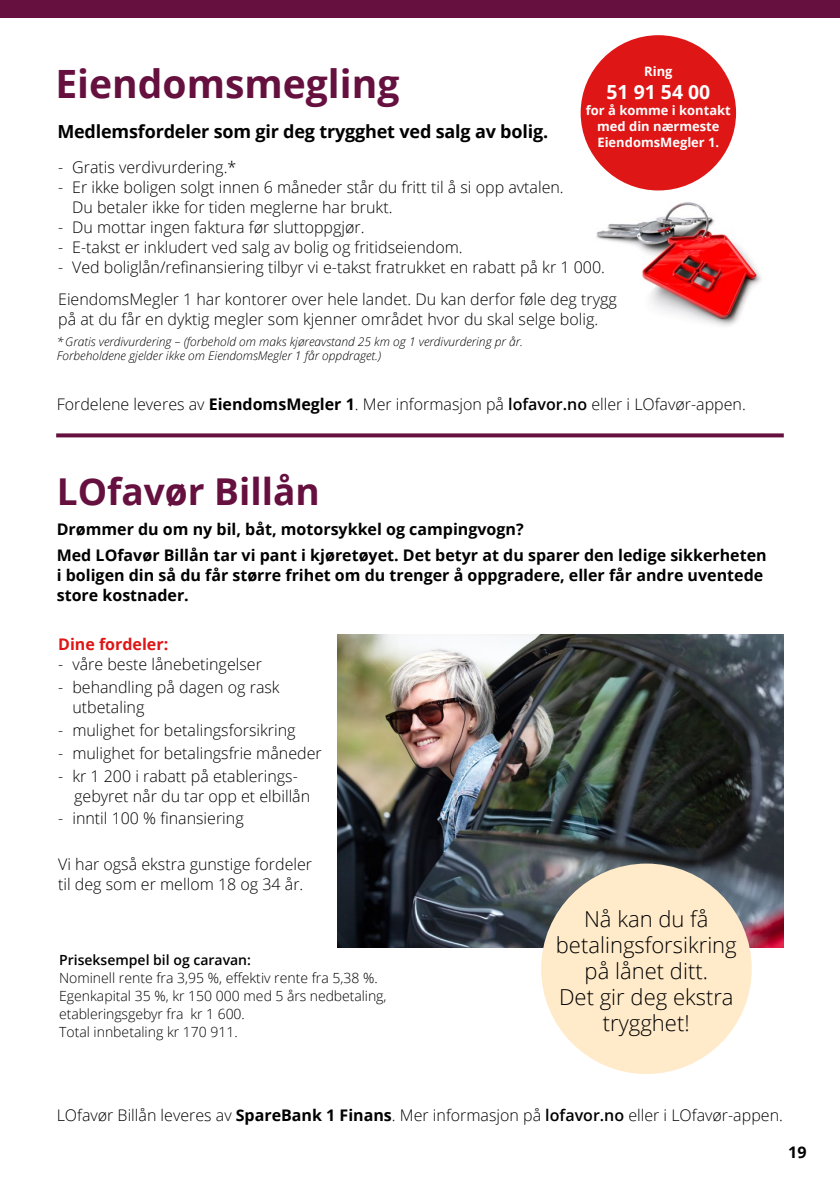
<style>
.page{position:relative;width:840px;height:1191px;background:#fff}
.page>*{position:absolute;margin:0;border:0;box-sizing:border-box;transform-origin:0 0}
.t1{font:700 39px "Open Sans";color:#65103e}
.t2{font:700 37px "Open Sans";color:#65103e}
.t3{font:300 22px/26px "Open Sans";color:#000;text-align:center}
.t4{font:700 19.4px "Open Sans";color:#fff}
.t5{font:700 18px "Open Sans";letter-spacing:-.01em;color:#000}
.t6{font:300 16px/20px "Open Sans";color:#000}
.t7{font:700 16px/25.6px "Open Sans";color:#000}
.t8{font:700 16px "Open Sans";color:#df1616}
.t9{font:300 14px/18px "Open Sans";color:#000}
.t10{font:600 14px "Open Sans";color:#000}
.t11{font:700 13px/16.2px "Open Sans";color:#fff;text-align:center}
.t12{font:italic 300 12px/14px "Open Sans";color:#000}
.s1{font-weight:700}
.s2{font-weight:600}
</style>
<div class="page">
<img style="left:596px;top:182px;width:166px;height:144px">
<div style="left:580px;top:35px;width:155px;height:155px;background:#df1616;border-radius:50%"></div>
<img style="left:337px;top:634px;width:445px;height:314px">
<svg style="left:56px;top:433px;width:727px;height:4px;background:#742851"></svg>
<div style="left:541px;top:863px;width:210px;height:211px;background:#ffebca;border-radius:50%"></div>
<div style="left:0;top:0;width:839px;height:17px;background:#65103e"></div>
<h1 class="t1" style="left:55px;top:56px;width:345px">Eiendomsmegling</h1>
<p class="t5" style="left:57px;top:118px;width:492px">Medlemsfordeler som gir deg trygghet ved salg av bolig.</p>
<p class="t11" style="left:643px;top:63px;width:30px">Ring</p>
<p class="t4" style="left:606px;top:78px;width:105px">51 91 54 00</p>
<p class="t11" style="left:585px;top:102px;width:146px">for å komme i kontakt med din nærmeste<br>EiendomsMegler 1.</p>
<p class="t6" style="left:58px;top:157px;width:179px">- Gratis verdivurdering.*</p>
<p class="t6" style="left:72px;top:177px;width:493px;text-indent:-14px">- Er ikke boligen solgt innen 6 måneder står du fritt til å si opp avtalen.<br>Du betaler ikke for tiden meglerne har brukt.</p>
<p class="t6" style="left:58px;top:217px;width:308px">- Du mottar ingen faktura før sluttoppgjør.</p>
<p class="t6" style="left:58px;top:237px;width:406px">- E-takst er inkludert ved salg av bolig og fritidseiendom.</p>
<p class="t6" style="left:58px;top:251px;width:559px;line-height:31.4px">- Ved boliglån/refinansiering tilbyr vi e-takst fratrukket en rabatt på kr 1 000.<br>EiendomsMegler 1 har kontorer over hele landet. Du kan derfor føle deg trygg</p>
<p class="t6" style="left:58px;top:308px;width:541px">på at du får en dyktig megler som kjenner området hvor du skal selge bolig.</p>
<p class="t12" style="left:57px;top:334px;width:467px">*Gratis verdivurdering – (forbehold om maks kjøreavstand 25 km og 1 verdivurdering pr år.<br>Forbeholdene gjelder ikke om EiendomsMegler 1 får oppdraget.)</p>
<p class="t6" style="left:57px;top:394px;width:690px">Fordelene leveres av <span class="s1">EiendomsMegler 1</span>. Mer informasjon på <span class="s2">lofavor.no</span> eller i LOfavør-appen.</p>
<h2 class="t2" style="left:57px;top:466px;width:264px">LOfavør Billån</h2>
<p class="t7" style="left:57px;top:516px;width:711px">Drømmer du om ny bil, båt, motorsykkel og campingvogn?<br>Med LOfavør Billån tar vi pant i kjøretøyet. Det betyr at du sparer den ledige sikkerheten</p>
<p class="t7" style="left:57px;top:565px;width:707px;line-height:20px">i boligen din så du får større frihet om du trenger å oppgradere, eller får andre uventede store kostnader.</p>
<p class="t8" style="left:58px;top:633px;width:111px">Dine fordeler:</p>
<p class="t6" style="left:58px;top:654px;width:205px">- våre beste lånebetingelser</p>
<p class="t6" style="left:72px;top:677px;width:209px;text-indent:-14px">- behandling på dagen og rask utbetaling</p>
<p class="t6" style="left:58px;top:719px;width:239px">- mulighet for betalingsforsikring</p>
<p class="t6" style="left:58px;top:742px;width:265px">- mulighet for betalingsfrie måneder</p>
<p class="t6" style="left:74px;top:765px;width:237px;text-indent:-16px">- kr 1 200 i rabatt på etablerings&shy;gebyret når du tar opp et elbillån</p>
<p class="t6" style="left:58px;top:808px;width:187px">- inntil 100 % finansiering</p>
<p class="t6" style="left:58px;top:854px;width:255px">Vi har også ekstra gunstige fordeler til deg som er mellom 18 og 34 år.</p>
<p class="t10" style="left:59px;top:950px;width:193px">Priseksempel bil og caravan:</p>
<p class="t9" style="left:59px;top:968px;width:329px">Nominell rente fra 3,95 %, effektiv rente fra 5,38 %.<br>Egenkapital 35 %, kr 150 000 med 5 års nedbetaling, etableringsgebyr fra kr 1 600.<br>Total innbetaling kr 170 911.</p>
<h3 class="t3" style="left:555px;top:905px;width:182px">Nå kan du få betalingsforsikring på lånet ditt.<br>Det gir deg ekstra trygghet!</h3>
<p class="t6" style="left:57px;top:1104px;width:727px">LOfavør Billån leveres av <span class="s1">SpareBank 1 Finans</span>. Mer informasjon på <span class="s2">lofavor.no</span> eller i LOfavør-appen.</p>
<p class="t7" style="left:787px;top:1138px;width:20px">19</p>
</div>
